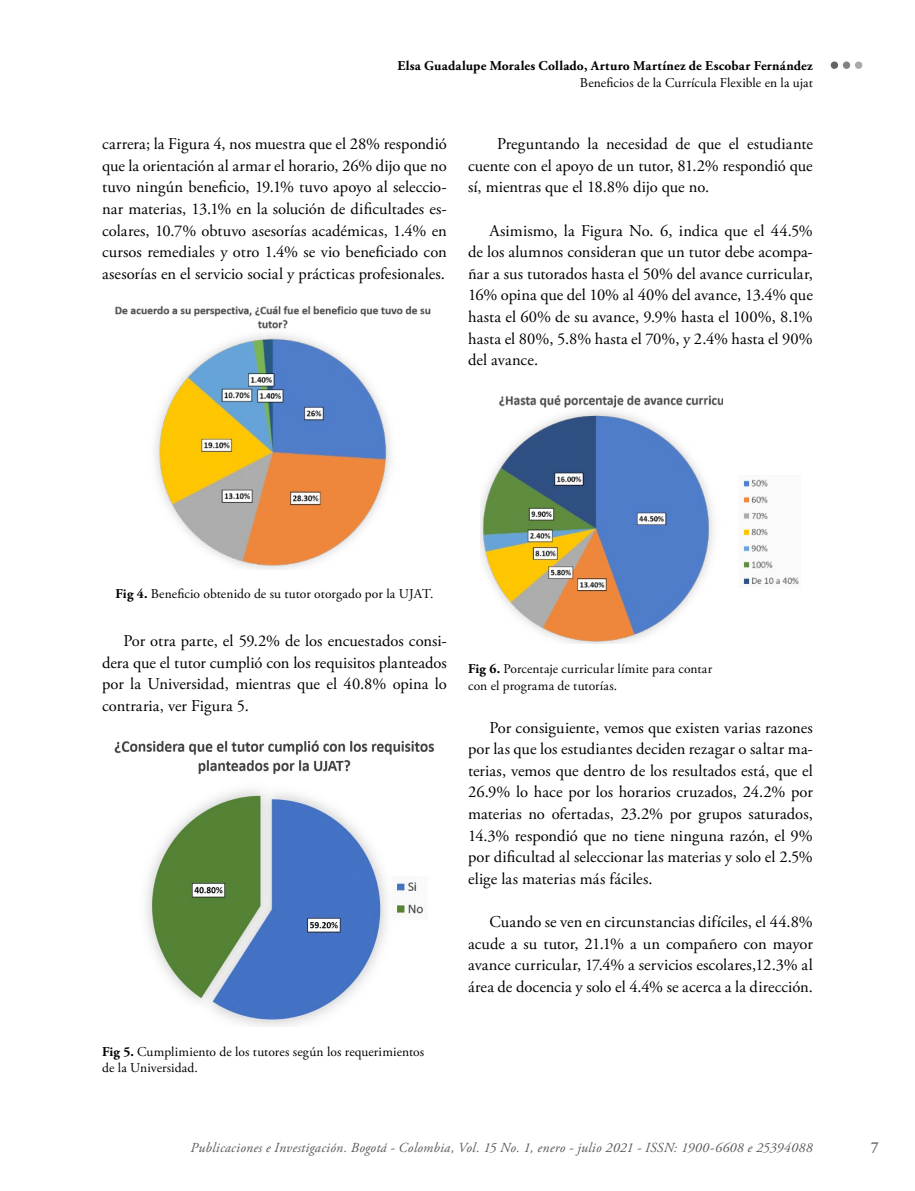
<style>
.page{position:relative;width:915px;height:1191px;background:#fff}
.page>*{position:absolute;margin:0;border:0;box-sizing:border-box;transform-origin:0 0}
.t1{font:16.5px/21.6px "Adobe Garamond Pro";letter-spacing:-.005em;color:#000;text-align:justify}
.t2{font:15px "Adobe Garamond Pro";color:#6d6e71}
.t3{font:italic 13.8px "Adobe Garamond Pro";letter-spacing:.02em;color:#58595b}
.t4{font:13.5px/16.5px "Adobe Garamond Pro";letter-spacing:.005em;color:#000}
.t5{font:700 13.5px "Adobe Garamond Pro";letter-spacing:.02em;color:#000}
.s1{font-weight:700}
</style>
<div class="page">
<div style="left:830px;top:61px;width:7px;height:8px;background:#636466;border-radius:50%"></div>
<svg style="left:842px;top:61px;width:7px;height:8px"></svg>
<div style="left:854px;top:61px;width:8px;height:8px;background:#a7a9ac;border-radius:50%"></div>
<img style="left:115px;top:306px;width:316px;height:263px">
<img style="left:114px;top:740px;width:321px;height:286px">
<img style="left:391px;top:876px;width:38px;height:47px">
<img style="left:480px;top:395px;width:242px;height:249px">
<img style="left:743px;top:479px;width:56px;height:106px">
<p class="t5" style="left:397px;top:58px;width:417px">Elsa Guadalupe Morales Collado, Arturo Martínez de Escobar Fernández</p>
<p class="t4" style="left:579px;top:75px;width:234px">Beneficios de la Currícula Flexible en la ujat</p>
<p class="t1" style="left:102px;top:134px;width:346px">carrera; la Figura 4, nos muestra que el 28% respondió que la orientación al armar el horario, 26% dijo que no tuvo ningún beneficio, 19.1% tuvo apoyo al seleccio&shy;nar materias, 13.1% en la solución de dificultades es&shy;colares, 10.7% obtuvo asesorías académicas, 1.4% en cursos remediales y otro 1.4% se vio beneficiado con asesorías en el servicio social y prácticas profesionales.</p>
<p class="t1" style="left:468px;top:134px;width:346px;text-indent:29px">Preguntando la necesidad de que el estudiante cuente con el apoyo de un tutor, 81.2% respondió que sí, mientras que el 18.8% dijo que no.</p>
<p class="t1" style="left:468px;top:220px;width:346px;text-indent:21px">Asimismo, la Figura No. 6, indica que el 44.5% de los alumnos consideran que un tutor debe acompa&shy;ñar a sus tutorados hasta el 50% del avance curricular, 16% opina que del 10% al 40% del avance, 13.4% que hasta el 60% de su avance, 9.9% hasta el 100%, 8.1% hasta el 80%, 5.8% hasta el 70%, y 2.4% hasta el 90% del avance.</p>
<p class="t4" style="left:115px;top:586px;width:319px"><span class="s1">Fig 4.</span> Beneficio obtenido de su tutor otorgado por la UJAT.</p>
<p class="t1" style="left:102px;top:631px;width:346px;text-indent:21px">Por otra parte, el 59.2% de los encuestados consi&shy;dera que el tutor cumplió con los requisitos planteados por la Universidad, mientras que el 40.8% opina lo contraria, ver Figura 5.</p>
<p class="t4" style="left:102px;top:1043px;width:323px"><span class="s1">Fig 5.</span> Cumplimiento de los tutores según los requerimientos de la Universidad.</p>
<p class="t4" style="left:468px;top:661px;width:245px"><span class="s1">Fig 6.</span> Porcentaje curricular límite para contar con el programa de tutorías.</p>
<p class="t1" style="left:468px;top:717px;width:346px;text-indent:21px">Por consiguiente, vemos que existen varias razones por las que los estudiantes deciden rezagar o saltar ma&shy;terias, vemos que dentro de los resultados está, que el 26.9% lo hace por los horarios cruzados, 24.2% por materias no ofertadas, 23.2% por grupos saturados, 14.3% respondió que no tiene ninguna razón, el 9% por dificultad al seleccionar las materias y solo el 2.5% elige las materias más fáciles.</p>
<p class="t1" style="left:468px;top:911px;width:346px;text-indent:21px">Cuando se ven en circunstancias difíciles, el 44.8% acude a su tutor, 21.1% a un compañero con mayor avance curricular, 17.4% a servicios escolares,12.3% al área de docencia y solo el 4.4% se acerca a la dirección.</p>
<p class="t3" style="left:190px;top:1139px;width:623px">Publicaciones e Investigación. Bogotá - Colombia, Vol. 15 No. 1, enero - julio 2021 - ISSN: 1900-6608 e 25394088</p>
<p class="t2" style="left:870px;top:1137px;width:9px">7</p>
</div>
